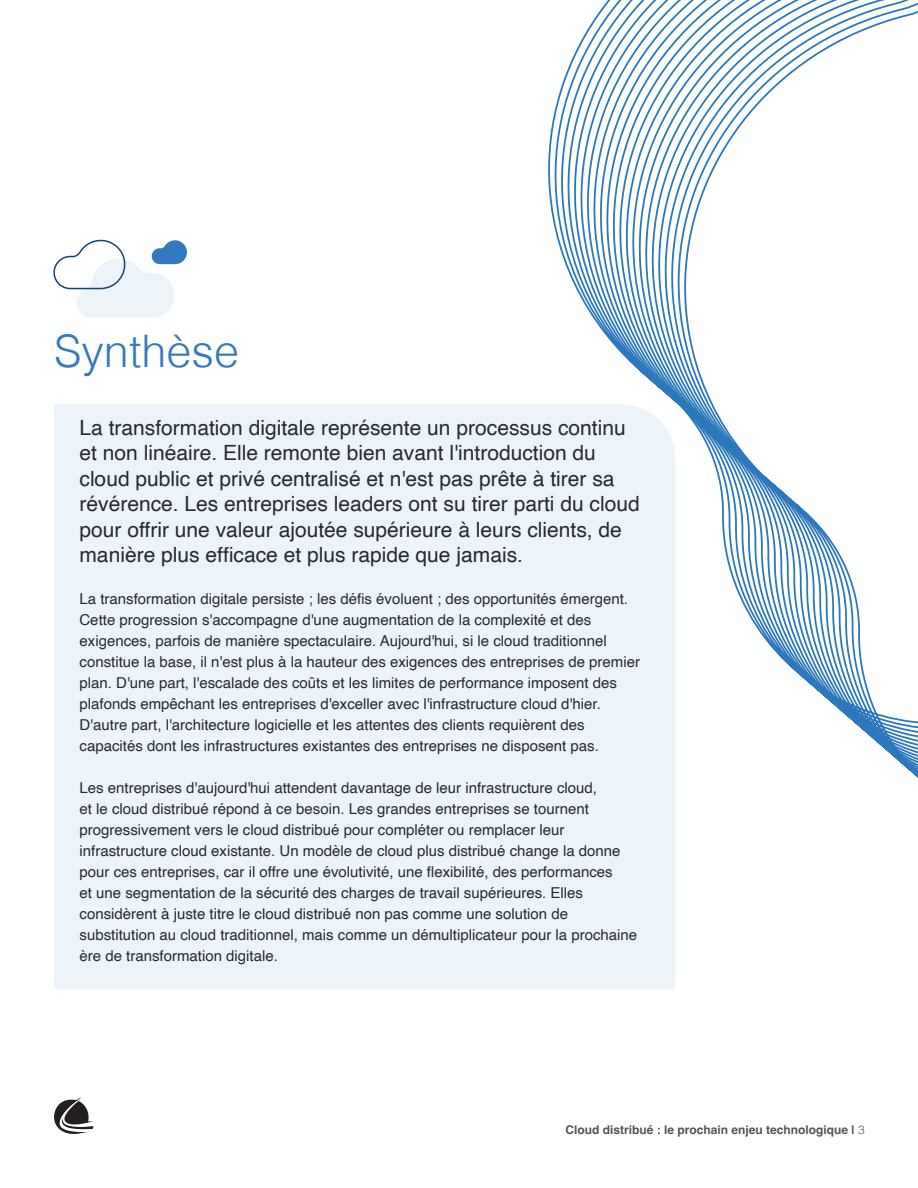
<style>
.page{position:relative;width:918px;height:1188px;background:#fff}
.page>*{position:absolute;margin:0;border:0;box-sizing:border-box;transform-origin:0 0}
.t1{font:300 45px "Helvetica";color:#3478c0}
.t2{font:21px/25.5px "Helvetica";color:#272a2e}
.t3{font:15px/21px "Helvetica";color:#272a2e}
.t4{font:700 12px "Helvetica";color:#525558}
.s1{font-weight:300}
</style>
<div class="page">
<svg style="left:54px;top:1097px;width:40px;height:37px"></svg>
<div style="left:54px;top:404px;width:621px;height:585px;background:#edf4f9"></div>
<svg style="left:538px;top:0;width:380px;height:845px"></svg>
<svg style="left:53px;top:239px;width:134px;height:79px"></svg>
<p class="t1" style="left:54px;top:313px;width:187px">Synthèse</p>
<p class="t2" style="left:80px;top:415px;width:562px">La transformation digitale représente un processus continu et non linéaire. Elle remonte bien avant l'introduction du cloud public et privé centralisé et n'est pas prête à tirer sa révérence. Les entreprises leaders ont su tirer parti du cloud pour offrir une valeur ajoutée supérieure à leurs clients, de manière plus efficace et plus rapide que jamais.</p>
<p class="t3" style="left:80px;top:589px;width:562px">La transformation digitale persiste ; les défis évoluent ; des opportunités émergent.<br>Cette progression s'accompagne d'une augmentation de la complexité et des exigences, parfois de manière spectaculaire. Aujourd'hui, si le cloud traditionnel constitue la base, il n'est plus à la hauteur des exigences des entreprises de premier plan. D'une part, l'escalade des coûts et les limites de performance imposent des plafonds empêchant les entreprises d'exceller avec l'infrastructure cloud d'hier.<br>D'autre part, l'architecture logicielle et les attentes des clients requièrent des capacités dont les infrastructures existantes des entreprises ne disposent pas.</p>
<p class="t3" style="left:80px;top:778px;width:559px">Les entreprises d'aujourd'hui attendent davantage de leur infrastructure cloud,<br>et le cloud distribué répond à ce besoin. Les grandes entreprises se tournent progressivement vers le cloud distribué pour compléter ou remplacer leur infrastructure cloud existante. Un modèle de cloud plus distribué change la donne pour ces entreprises, car il offre une évolutivité, une flexibilité, des performances<br>et une segmentation de la sécurité des charges de travail supérieures. Elles considèrent à juste titre le cloud distribué non pas comme une solution de substitution au cloud traditionnel, mais comme un démultiplicateur pour la prochaine ère de transformation digitale.</p>
<p class="t4" style="left:566px;top:1122px;width:301px">Cloud distribué : le prochain enjeu technologique | <span class="s1">3</span></p>
</div>
